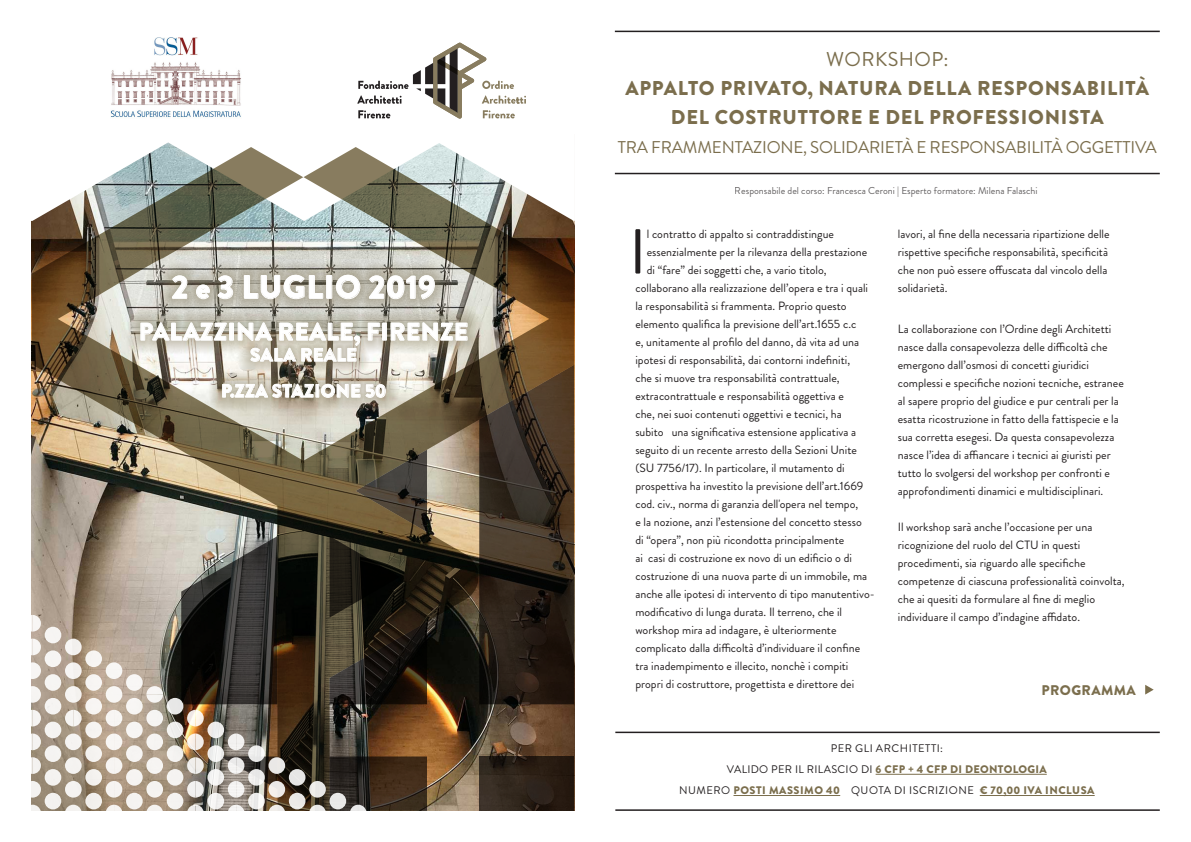
<style>
.page{position:relative;width:1191px;height:842px;background:#fff}
.page>*{position:absolute;margin:0;border:0;box-sizing:border-box;transform-origin:0 0}
.t1{font:63.4px "Brandon Grotesque";color:#231f20}
.t2{font:900 32.7px "Brandon Grotesque";letter-spacing:.015em;color:#fff}
.t3{font:900 24.5px "Brandon Grotesque";letter-spacing:.02em;color:#fff}
.t4{font:900 20px/29px "Brandon Grotesque";letter-spacing:.04em;color:#7b6e4d;text-align:center}
.t5{font:900 18.4px/36px "Brandon Grotesque";letter-spacing:.02em;color:#fff;text-align:center}
.t6{font:17px "Brandon Grotesque";letter-spacing:-.01em;color:#7b6e4d}
.t7{font:900 14px "Brandon Grotesque";letter-spacing:.03em;color:#7b6e4d}
.t8{font:12px/18px "Brandon Grotesque";color:#231f20}
.t9{font:900 11px "Brandon Grotesque";letter-spacing:.045em;color:#7b6e4d}
.t10{font:900 11px "Brandon Grotesque";letter-spacing:.025em;color:#7b6e4d}
.t11{font:11px "Brandon Grotesque";letter-spacing:.045em;color:#231f20}
.t12{font:10px "Brandon Grotesque";color:#231f20}
.s1{font-weight:400}
.s2{font-weight:400;color:#231f20}
</style>
<div class="page">
<hr style="left:615px;top:31px;width:544px;height:1px;background:#231f20">
<hr style="left:615px;top:809px;width:544px;height:2px;background:#231f20">
<hr style="left:615px;top:732px;width:544px;height:1px;background:#231f20">
<svg style="left:357px;top:43px;width:169px;height:76px"></svg>
<hr style="left:615px;top:173px;width:544px;height:1px;background:#231f20">
<hr style="left:733px;top:795px;width:107px;height:1px;background:#7b6e4d">
<hr style="left:979px;top:795px;width:115px;height:1px;background:#7b6e4d">
<img style="left:32px;top:147px;width:542px;height:664px">
<div style="left:126px;top:261px;width:355px;height:151px;background:#7b6e4d;opacity:.85"></div>
<svg style="left:172px;top:275px;width:15px;height:24px"></svg>
<svg style="left:196px;top:284px;width:14px;height:15px"></svg>
<svg style="left:217px;top:275px;width:16px;height:24px"></svg>
<svg style="left:244px;top:275px;width:79px;height:24px"></svg>
<div style="left:326px;top:275px;width:6px;height:24px;border:1px solid #fff"></div>
<svg style="left:336px;top:275px;width:24px;height:24px"></svg>
<svg style="left:369px;top:275px;width:66px;height:24px"></svg>
<svg style="left:141px;top:323px;width:86px;height:17px"></svg>
<div style="left:229px;top:323px;width:5px;height:17px;border:1px solid #fff"></div>
<svg style="left:368px;top:323px;width:11px;height:17px"></svg>
<div style="left:382px;top:323px;width:4px;height:17px;border:1px solid #fff"></div>
<svg style="left:391px;top:323px;width:76px;height:18px"></svg>
<svg style="left:238px;top:323px;width:122px;height:39px"></svg>
<svg style="left:222px;top:384px;width:163px;height:14px"></svg>
<div style="left:289px;top:769px;width:16px;height:17px;background:#e6e6e5;border-radius:50%"></div>
<svg style="left:309px;top:756px;width:118px;height:55px"></svg>
<div style="left:289px;top:793px;width:16px;height:16px;background:#ece9e6;border-radius:50%"></div>
<svg style="left:85px;top:650px;width:17px;height:17px"></svg>
<svg style="left:85px;top:674px;width:17px;height:17px"></svg>
<div style="left:85px;top:698px;width:17px;height:16px;background:#f7f5f3;border-radius:50%"></div>
<div style="left:85px;top:722px;width:17px;height:16px;background:#f6f4f2;border-radius:50%"></div>
<svg style="left:85px;top:745px;width:17px;height:17px"></svg>
<svg style="left:85px;top:769px;width:17px;height:17px"></svg>
<div style="left:85px;top:793px;width:17px;height:16px;background:#f2f0ed;border-radius:50%"></div>
<svg style="left:65px;top:639px;width:17px;height:16px"></svg>
<div style="left:45px;top:627px;width:16px;height:16px;background:#f6f5f3;border-radius:50%"></div>
<div style="left:45px;top:650px;width:16px;height:17px;background:#f7f5f3;border-radius:50%"></div>
<svg style="left:65px;top:662px;width:17px;height:17px"></svg>
<div style="left:45px;top:674px;width:16px;height:17px;background:#f6f5f3;border-radius:50%"></div>
<svg style="left:65px;top:686px;width:17px;height:17px"></svg>
<svg style="left:65px;top:710px;width:17px;height:16px"></svg>
<div style="left:45px;top:698px;width:16px;height:16px;background:#f5f4f2;border-radius:50%"></div>
<svg style="left:65px;top:733px;width:17px;height:17px"></svg>
<div style="left:45px;top:722px;width:16px;height:16px;background:#f5f3f2;border-radius:50%"></div>
<svg style="left:65px;top:757px;width:17px;height:17px"></svg>
<div style="left:45px;top:745px;width:16px;height:17px;background:#f5f3f1;border-radius:50%"></div>
<svg style="left:65px;top:781px;width:17px;height:17px"></svg>
<div style="left:45px;top:769px;width:16px;height:17px;background:#f4f3f0;border-radius:50%"></div>
<svg style="left:65px;top:805px;width:17px;height:6px"></svg>
<div style="left:45px;top:793px;width:16px;height:16px;background:#f3f2f0;border-radius:50%"></div>
<svg style="left:31px;top:615px;width:10px;height:16px"></svg>
<svg style="left:31px;top:639px;width:10px;height:16px"></svg>
<svg style="left:31px;top:662px;width:10px;height:17px"></svg>
<svg style="left:31px;top:686px;width:10px;height:17px"></svg>
<svg style="left:31px;top:710px;width:10px;height:16px"></svg>
<svg style="left:31px;top:733px;width:10px;height:17px"></svg>
<svg style="left:31px;top:757px;width:10px;height:17px"></svg>
<svg style="left:31px;top:781px;width:10px;height:17px"></svg>
<svg style="left:31px;top:805px;width:10px;height:6px"></svg>
<svg style="left:106px;top:536px;width:179px;height:275px"></svg>
<svg style="left:1145px;top:685px;width:8px;height:9px"></svg>
<img style="left:110px;top:37px;width:131px;height:80px">
<hr style="left:875px;top:774px;width:171px;height:1px;background:#7b6e4d">
<p class="t2" style="left:172px;top:264px;width:265px">2 e 3 LUGLIO 2019</p>
<p class="t3" style="left:139px;top:314px;width:331px">PALAZZINA REALE, FIRENZE</p>
<p class="t5" style="left:221px;top:337px;width:167px">SALA REALE<br>P.ZZA STAZIONE 50</p>
<p class="t4" style="left:625px;top:45px;width:525px"><span class="s1">WORKSHOP:<br></span>APPALTO PRIVATO, NATURA DELLA RESPONSABILITÀ<br>DEL COSTRUTTORE E DEL PROFESSIONISTA</p>
<p class="t6" style="left:618px;top:135px;width:540px">TRA FRAMMENTAZIONE, SOLIDARIETÀ E RESPONSABILITÀ OGGETTIVA</p>
<p class="t12" style="left:735px;top:184px;width:304px">Responsabile del corso: Francesca Ceroni | Esperto formatore: Milena Falaschi</p>
<p class="t8" style="left:897px;top:225px;width:213px">lavori, al fine della necessaria ripartizione delle rispettive specifiche responsabilità, specificità che non può essere offuscata dal vincolo della solidarietà.</p>
<p class="t8" style="left:897px;top:320px;width:227px">La collaborazione con l’Ordine degli Architetti nasce dalla consapevolezza delle difficoltà che emergono dall’osmosi di concetti giuridici complessi e specifiche nozioni tecniche, estranee al sapere proprio del giudice e pur centrali per la esatta ricostruzione in fatto della fattispecie e la sua corretta esegesi. Da questa consapevolezza nasce l’idea di affiancare i tecnici ai giuristi per tutto lo svolgersi del workshop per confronti e approfondimenti dinamici e multidisciplinari.</p>
<p class="t8" style="left:897px;top:518px;width:228px">Il workshop sarà anche l’occasione per una ricognizione del ruolo del CTU in questi procedimenti, sia riguardo alle specifiche competenze di ciascuna professionalità coinvolta, che ai quesiti da formulare al fine di meglio individuare il campo d’indagine affidato.</p>
<p class="t1" style="left:629px;top:208px;width:19px">I</p>
<p class="t8" style="left:647px;top:225px;width:189px">l contratto di appalto si contraddistingue</p>
<p class="t8" style="left:647px;top:243px;width:222px">essenzialmente per la rilevanza della prestazione</p>
<p class="t8" style="left:647px;top:261px;width:181px">di “fare” dei soggetti che, a vario titolo,</p>
<p class="t8" style="left:635px;top:279px;width:234px">collaborano alla realizzazione dell’opera e tra i quali</p>
<p class="t8" style="left:635px;top:297px;width:213px">la responsabilità si frammenta. Proprio questo</p>
<p class="t8" style="left:635px;top:315px;width:222px">elemento qualifica la previsione dell’art.1655 c.c</p>
<p class="t8" style="left:635px;top:333px;width:225px">e, unitamente al profilo del danno, dà vita ad una</p>
<p class="t8" style="left:635px;top:351px;width:216px">ipotesi di responsabilità, dai contorni indefiniti,</p>
<p class="t8" style="left:635px;top:369px;width:206px">che si muove tra responsabilità contrattuale,</p>
<p class="t8" style="left:635px;top:387px;width:210px">extracontrattuale e responsabilità oggettiva e</p>
<p class="t8" style="left:635px;top:405px;width:208px">che, nei suoi contenuti oggettivi e tecnici, ha</p>
<p class="t8" style="left:635px;top:423px;width:222px">subito una significativa estensione applicativa a</p>
<p class="t8" style="left:635px;top:441px;width:223px">seguito di un recente arresto della Sezioni Unite</p>
<p class="t8" style="left:635px;top:459px;width:211px">(SU 7756/17). In particolare, il mutamento di</p>
<p class="t8" style="left:635px;top:477px;width:229px">prospettiva ha investito la previsione dell’art.1669</p>
<p class="t8" style="left:635px;top:495px;width:224px">cod. civ., norma di garanzia dell'opera nel tempo,</p>
<p class="t8" style="left:635px;top:513px;width:228px">e la nozione, anzi l’estensione del concetto stesso</p>
<p class="t8" style="left:635px;top:531px;width:210px">di “opera”, non più ricondotta principalmente</p>
<p class="t8" style="left:635px;top:549px;width:218px">ai casi di costruzione ex novo di un edificio o di</p>
<p class="t8" style="left:635px;top:567px;width:233px">costruzione di una nuova parte di un immobile, ma</p>
<p class="t8" style="left:635px;top:585px;width:241px">anche alle ipotesi di intervento di tipo manutentivo-</p>
<p class="t8" style="left:635px;top:603px;width:208px">modificativo di lunga durata. Il terreno, che il</p>
<p class="t8" style="left:635px;top:621px;width:203px">workshop mira ad indagare, è ulteriormente</p>
<p class="t8" style="left:635px;top:639px;width:226px">complicato dalla difficoltà d’individuare il confine</p>
<p class="t8" style="left:635px;top:657px;width:215px">tra inadempimento e illecito, nonchè i compiti</p>
<p class="t8" style="left:635px;top:675px;width:220px">propri di costruttore, progettista e direttore dei</p>
<p class="t7" style="left:1041px;top:680px;width:96px">PROGRAMMA</p>
<p class="t11" style="left:830px;top:741px;width:114px">PER GLI ARCHITETTI:</p>
<p class="t10" style="left:727px;top:761px;width:321px"><span class="s2">VALIDO PER IL RILASCIO DI</span> 6 CFP + 4 CFP DI DEONTOLOGIA</p>
<p class="t9" style="left:679px;top:783px;width:417px"><span class="s2">NUMERO</span> POSTI MASSIMO 40 <span class="s2">QUOTA DI ISCRIZIONE</span> € 70,00 IVA INCLUSA</p>
</div>
